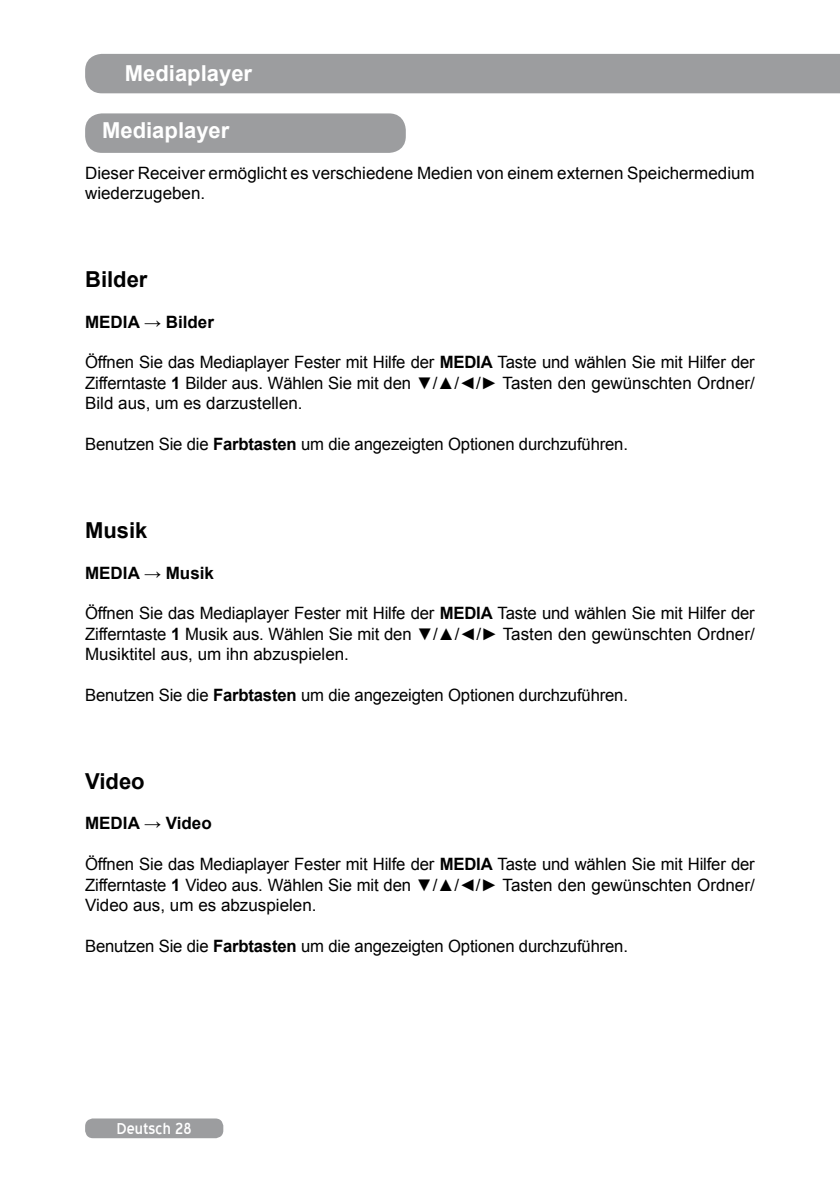
<style>
.page{position:relative;width:840px;height:1191px;background:#fff}
.page>*{position:absolute;margin:0;border:0;box-sizing:border-box;transform-origin:0 0}
.t1{font:700 22px "Arial";color:#fff}
.t2{font:700 22px "Arial";color:#000}
.t3{font:20px "Blue Highway";color:#fff}
.t4{font:17px/20.4px "Arial";color:#000;text-align:justify}
.t5{font:700 17px "Arial";color:#000}
.s1{font-weight:700}
</style>
<div class="page">
<div style="left:85px;top:1118px;width:138px;height:20px;background:#9c9d9f;border-radius:8px"></div>
<div style="left:85px;top:54px;width:755px;height:39px;background:#9c9d9f"></div>
<div style="left:85px;top:113px;width:320px;height:40px;background:#9c9d9f;border-radius:17px"></div>
<p class="t1" style="left:125px;top:59px;width:129px">Mediaplayer</p>
<p class="t1" style="left:102px;top:116px;width:129px">Mediaplayer</p>
<p class="t4" style="left:85px;top:163px;width:670px">Dieser Receiver ermöglicht es verschiedene Medien von einem externen Speichermedium wiederzugeben.</p>
<p class="t2" style="left:85px;top:264px;width:64px">Bilder</p>
<p class="t5" style="left:85px;top:310px;width:130px">MEDIA → Bilder</p>
<p class="t4" style="left:85px;top:352px;width:670px">Öffnen Sie das Mediaplayer Fester mit Hilfe der <span class="s1">MEDIA</span> Taste und wählen Sie mit Hilfer der Zifferntaste <span class="s1">1</span> Bilder aus. Wählen Sie mit den ▼/▲/◄/► Tasten den gewünschten Ordner/ Bild aus, um es darzustellen.</p>
<p class="t4" style="left:85px;top:434px;width:544px">Benutzen Sie die <span class="s1">Farbtasten</span> um die angezeigten Optionen durchzuführen.</p>
<p class="t2" style="left:85px;top:515px;width:64px">Musik</p>
<p class="t5" style="left:85px;top:561px;width:130px">MEDIA → Musik</p>
<p class="t4" style="left:85px;top:603px;width:670px">Öffnen Sie das Mediaplayer Fester mit Hilfe der <span class="s1">MEDIA</span> Taste und wählen Sie mit Hilfer der Zifferntaste <span class="s1">1</span> Musik aus. Wählen Sie mit den ▼/▲/◄/► Tasten den gewünschten Ordner/ Musiktitel aus, um ihn abzuspielen.</p>
<p class="t4" style="left:85px;top:685px;width:544px">Benutzen Sie die <span class="s1">Farbtasten</span> um die angezeigten Optionen durchzuführen.</p>
<p class="t2" style="left:85px;top:766px;width:61px">Video</p>
<p class="t5" style="left:85px;top:812px;width:128px">MEDIA → Video</p>
<p class="t4" style="left:85px;top:854px;width:670px">Öffnen Sie das Mediaplayer Fester mit Hilfe der <span class="s1">MEDIA</span> Taste und wählen Sie mit Hilfer der Zifferntaste <span class="s1">1</span> Video aus. Wählen Sie mit den ▼/▲/◄/► Tasten den gewünschten Ordner/ Video aus, um es abzuspielen.</p>
<p class="t4" style="left:85px;top:936px;width:544px">Benutzen Sie die <span class="s1">Farbtasten</span> um die angezeigten Optionen durchzuführen.</p>
<p class="t3" style="left:117px;top:1120px;width:76px">Deutsch 28</p>
</div>
